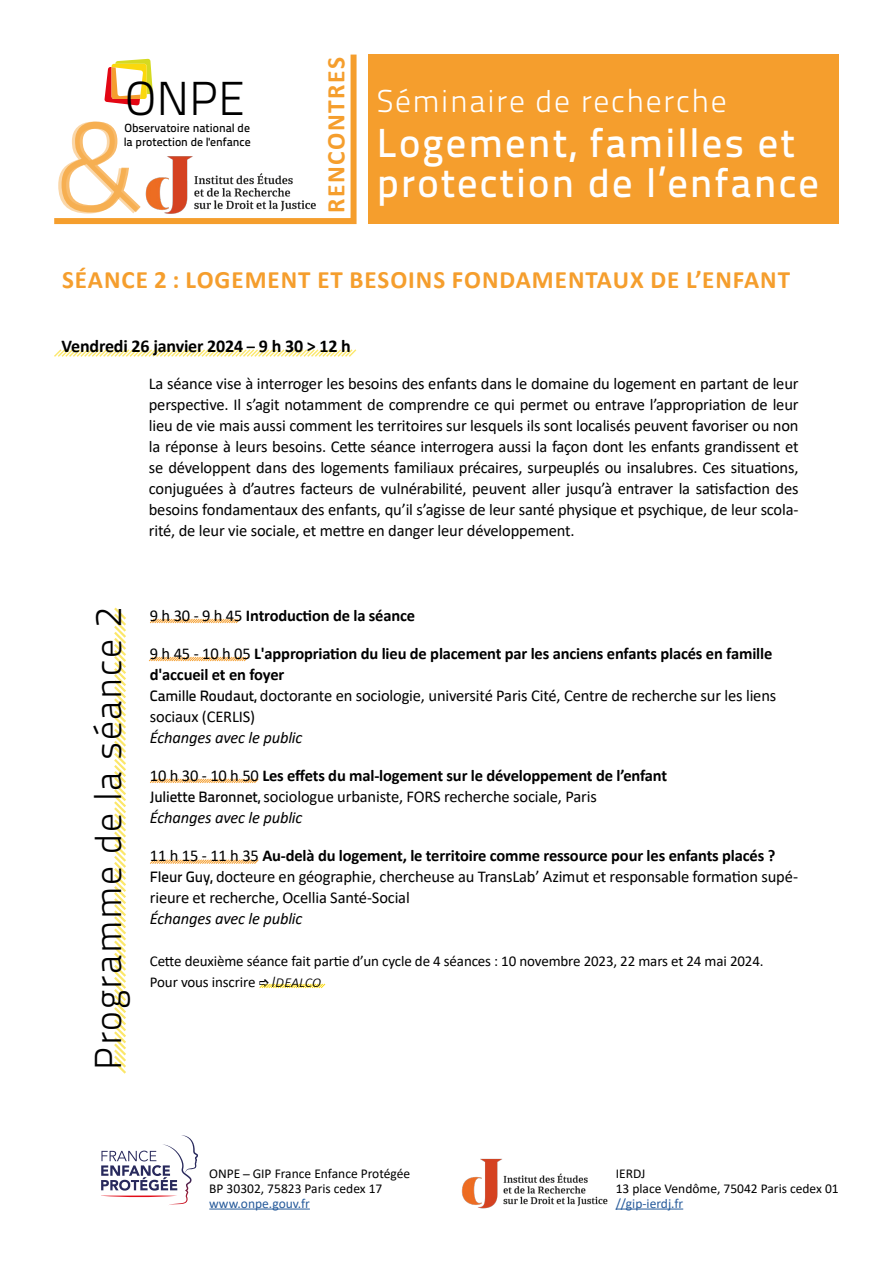
<style>
.page{position:relative;width:893px;height:1263px;background:#fff}
.page>*{position:absolute;margin:0;border:0;box-sizing:border-box;transform-origin:0 0}
.t1{font:127.5px "Titillium Text 14 L 250 wt";color:#f59e2d}
.t2{font:47.55px "Titillium Text 14 L 250 wt";color:#000}
.t3{font:40.5px/40.5px "Titillium Text 14 L 600 wt";letter-spacing:.05em;color:#fff}
.t4{font:37.5px "Titillium Text 14 L 250 wt";letter-spacing:.04em;color:#000}
.t5{font:31.5px "Titillium Text 14 L 250 wt";letter-spacing:.05em;color:#fff}
.t6{font:700 25.5px "Calibri";letter-spacing:.06em;color:#f59e2d}
.t7{font:700 25.05px "Calibri";letter-spacing:.04em;color:#f59e2d}
.t8{font:700 18px "Calibri";letter-spacing:-.01em;color:#000}
.t9{font:16.5px/21px "Calibri";letter-spacing:-.01em;color:#000}
.t10{font:italic 16.5px "Calibri";letter-spacing:-.01em;color:#000}
.t11{font:700 16.5px "Calibri";letter-spacing:-.01em;color:#000}
.t12{font:15px/21px "Calibri";letter-spacing:-.01em;color:#000}
.t13{font:13.5px/15px "Calibri";color:#000}
.t14{font:13.5px "Calibri";color:#275b9b}
.t15{font:11.85px/14.2px "Titillium Text 14 L 600 wt";color:#000}
.s1{font-size:16.5px}
.s2{font-weight:400}
.s3{font-weight:700}
.s4{font-family:"Titillium Text 14 L 600 wt";font-size:15px}
.s5{font-style:italic}
.s6{font-weight:300;font-style:italic;font-size:16.5px}
</style>
<div class="page">
<svg style="left:150px;top:859px;width:109px;height:5px"></svg>
<svg style="left:54px;top:349px;width:303px;height:8px"></svg>
<svg style="left:148px;top:656px;width:101px;height:6px"></svg>
<svg style="left:150px;top:778px;width:109px;height:5px"></svg>
<svg style="left:114px;top:607px;width:12px;height:467px"></svg>
<hr style="left:209px;top:1208px;width:101px;height:1px;background:#275b9b">
<svg style="left:101px;top:1135px;width:97px;height:70px"></svg>
<hr style="left:616px;top:1208px;width:67px;height:1px;background:#275b9b">
<img style="left:461px;top:1158px;width:161px;height:52px">
<div style="left:368px;top:55px;width:471px;height:169px;background:#f59e2d"></div>
<svg style="left:54px;top:54px;width:303px;height:171px"></svg>
<img style="left:134px;top:147px;width:193px;height:76px">
<svg style="left:150px;top:618px;width:90px;height:6px"></svg>
<svg style="left:259px;top:983px;width:67px;height:6px"></svg>
<h2 class="t2" style="left:125px;top:70px;width:121px">ONPE</h2>
<h1 class="t1" style="left:55px;top:91px;width:91px">&amp;</h1>
<p class="t15" style="left:124px;top:120px;width:129px">Observatoire national de la protection de l'enfance</p>
<h3 class="t6" style="left:318px;top:213px;width:157px;rotate:-90deg">RENCONTRES</h3>
<h3 class="t5" style="left:377px;top:82px;width:351px">Séminaire de recherche</h3>
<h3 class="t3" style="left:377px;top:122px;width:444px">Logement, familles et protection de l’enfance</h3>
<h3 class="t7" style="left:62px;top:262px;width:729px">SÉANCE 2 : LOGEMENT ET BESOINS FONDAMENTAUX DE L’ENFANT</h3>
<p class="t8" style="left:62px;top:334px;width:291px">Vendredi 26 janvier 2024 <span class="s1">–</span> 9 h 30 &gt; 12 h</p>
<p class="t9" style="left:149px;top:372px;width:651px;text-align:justify">La séance vise à interroger les besoins des enfants dans le domaine du logement en partant de leur perspective. Il s’agit notamment de comprendre ce qui permet ou entrave l’appropriation de leur lieu de vie mais aussi comment les territoires sur lesquels ils sont localisés peuvent favoriser ou non la réponse à leurs besoins. Cette séance interrogera aussi la façon dont les enfants grandissent et se développent dans des logements familiaux précaires, surpeuplés ou insalubres. Ces situations, conjuguées à d’autres facteurs de vulnérabilité, peuvent aller jusqu’à entraver la satisfaction des besoins fondamentaux des enfants, qu’il s’agisse de leur santé physique et psychique, de leur scola&shy;rité, de leur vie sociale, et mettre en danger leur développement.</p>
<h3 class="t4" style="left:86px;top:1070px;width:464px;rotate:-90deg">Programme de la séance 2</h3>
<p class="t11" style="left:150px;top:604px;width:267px"><span class="s2">9 h 30 - 9 h 45</span> Introduction de la séance</p>
<p class="t9" style="left:150px;top:642px;width:628px">9 h 45 - 10 h 05 <span class="s3">L'appropriation du lieu de placement par les anciens enfants placés en famille d'accueil et en foyer<br></span><span class="s4">Camille Roudaut,</span> doctorante en sociologie, université Paris Cité, Centre de recherche sur les liens sociaux (CERLIS)</p>
<p class="t10" style="left:150px;top:726px;width:154px">Échanges avec le public</p>
<p class="t9" style="left:150px;top:764px;width:519px">10 h 30 - 10 h 50 <span class="s3">Les effets du mal-logement sur le développement de l’enfant<br></span><span class="s4">Juliette Baronnet,</span> sociologue urbaniste, FORS recherche sociale, Paris<br><span class="s5">Échanges avec le public</span></p>
<p class="t9" style="left:150px;top:844px;width:650px">11 h 15 - 11 h 35 <span class="s3">Au-delà du logement, le territoire comme ressource pour les enfants placés ?<br></span><span class="s4">Fleur Guy,</span> docteure en géographie, chercheuse au TransLab’ Azimut et responsable formation supé&shy;rieure et recherche, Ocellia Santé-Social</p>
<p class="t10" style="left:150px;top:907px;width:154px">Échanges avec le public</p>
<p class="t12" style="left:150px;top:950px;width:615px">Cette deuxième séance fait partie d’un cycle de 4 séances : 10 novembre 2023, 22 mars et 24 mai 2024.<br>Pour vous inscrire <span class="s6">Idealco</span></p>
<p class="t13" style="left:209px;top:1165px;width:202px">ONPE ̶GIP France Enfance Protégée<br>BP 30302, 75823 Paris cedex 17</p>
<p class="t14" style="left:209px;top:1194px;width:102px">www.onpe.gouv.fr</p>
<p class="t13" style="left:616px;top:1165px;width:224px">IERDJ<br>13 place Vendôme, 75042 Paris cedex 01</p>
<p class="t14" style="left:616px;top:1194px;width:69px">//gip-ierdj.fr</p>
</div>
